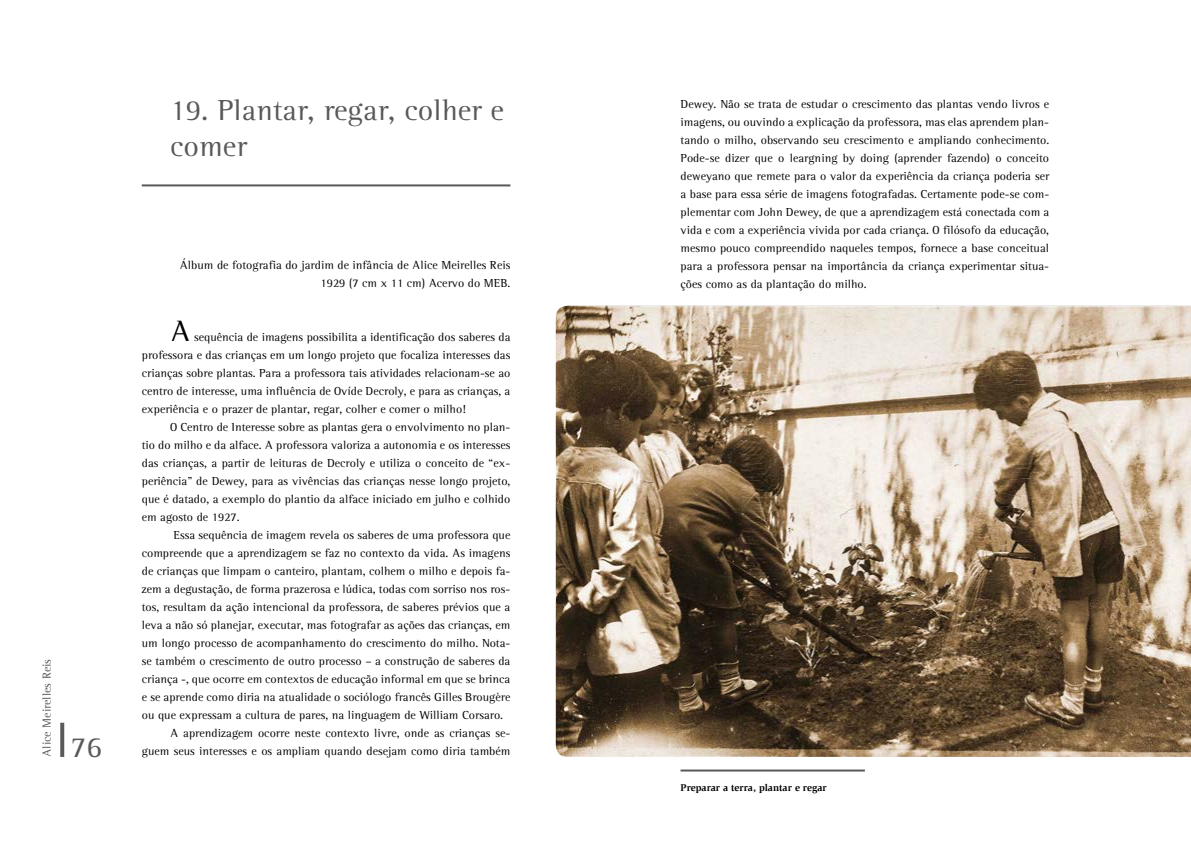
<style>
.page{position:relative;width:1191px;height:842px;background:#fff}
.page>*{position:absolute;margin:0;border:0;box-sizing:border-box;transform-origin:0 0}
.t1{font:30px/36px "Leftist Mono Serif";color:#58595b}
.t2{font:30px "Leftist Mono Serif";color:#000}
.t3{font:12px/18px "Leftist Mono Serif";color:#000;text-align:justify}
.t4{font:12px "Leftist Mono Serif";color:#58595b}
.t5{font:700 10px "Slimbach Std";color:#000}
</style>
<div class="page">
<svg style="left:60px;top:723px;width:4px;height:34px"></svg>
<hr style="left:142px;top:184px;width:368px;height:2px;background:#58595b">
<img style="left:556px;top:306px;width:635px;height:451px">
<hr style="left:680px;top:769px;width:185px;height:2px;background:#58595b">
<p class="t4" style="left:40px;top:757px;width:100px;rotate:-90deg">Alice Meirelles Reis</p>
<h1 class="t1" style="left:71px;top:730px;width:33px">76</h1>
<h1 class="t1" style="left:170px;top:93px;width:335px">19. Plantar, regar, colher e comer</h1>
<p class="t3" style="left:180px;top:256px;width:332px;text-align:right">Álbum de fotografia do jardim de infância de Alice Meirelles Reis<br>1929 (7 cm x 11 cm) Acervo do MEB.</p>
<h1 class="t2" style="left:170px;top:314px;width:22px">A</h1>
<p class="t3" style="left:142px;top:328px;width:370px;text-indent:52px">sequência de imagens possibilita a identificação dos saberes da professora e das crianças em um longo projeto que focaliza interesses das crianças sobre plantas. Para a professora tais atividades relacionam-se ao centro de interesse, uma influência de Ovíde Decroly, e para as crianças, a experiência e o prazer de plantar, regar, colher e comer o milho!</p>
<p class="t3" style="left:142px;top:418px;width:370px;text-indent:28px">O Centro de Interesse sobre as plantas gera o envolvimento no plan&shy;tio do milho e da alface. A professora valoriza a autonomia e os interesses das crianças, a partir de leituras de Decroly e utiliza o conceito de “ex&shy;periência” de Dewey, para as vivências das crianças nesse longo projeto, que é datado, a exemplo do plantio da alface iniciado em julho e colhido em agosto de 1927.</p>
<p class="t3" style="left:173px;top:526px;width:338px">Essa sequência de imagem revela os saberes de uma professora que</p>
<p class="t3" style="left:142px;top:544px;width:370px">compreende que a aprendizagem se faz no contexto da vida. As imagens</p>
<p class="t3" style="left:142px;top:562px;width:370px">de crianças que limpam o canteiro, plantam, colhem o milho e depois fa-</p>
<p class="t3" style="left:142px;top:580px;width:370px">zem a degustação, de forma prazerosa e lúdica, todas com sorriso nos ros-</p>
<p class="t3" style="left:142px;top:598px;width:370px">tos, resultam da ação intencional da professora, de saberes prévios que a</p>
<p class="t3" style="left:142px;top:616px;width:370px">leva a não só planejar, executar, mas fotografar as ações das crianças, em</p>
<p class="t3" style="left:142px;top:634px;width:370px">um longo processo de acompanhamento do crescimento do milho. Nota-</p>
<p class="t3" style="left:142px;top:652px;width:370px">se também o crescimento de outro processo – a construção de saberes da</p>
<p class="t3" style="left:142px;top:670px;width:370px">criança -, que ocorre em contextos de educação informal em que se brinca</p>
<p class="t3" style="left:142px;top:688px;width:370px">e se aprende como diria na atualidade o sociólogo francês Gilles Brougère</p>
<p class="t3" style="left:142px;top:706px;width:363px">ou que expressam a cultura de pares, na linguagem de William Corsaro.</p>
<p class="t3" style="left:170px;top:724px;width:342px">A aprendizagem ocorre neste contexto livre, onde as crianças se-</p>
<p class="t3" style="left:142px;top:742px;width:370px">guem seus interesses e os ampliam quando desejam como diria também</p>
<p class="t3" style="left:680px;top:95px;width:370px">Dewey. Não se trata de estudar o crescimento das plantas vendo livros e imagens, ou ouvindo a explicação da professora, mas elas aprendem plan&shy;tando o milho, observando seu crescimento e ampliando conhecimento.<br>Pode-se dizer que o leargning by doing (aprender fazendo) o conceito deweyano que remete para o valor da experiência da criança poderia ser a base para essa série de imagens fotografadas. Certamente pode-se com&shy;plementar com John Dewey, de que a aprendizagem está conectada com a vida e com a experiência vivida por cada criança. O filósofo da educação, mesmo pouco compreendido naqueles tempos, fornece a base conceitual para a professora pensar na importância da criança experimentar situa&shy;ções como as da plantação do milho.</p>
<p class="t5" style="left:680px;top:782px;width:148px">Preparar a terra, plantar e regar</p>
</div>
